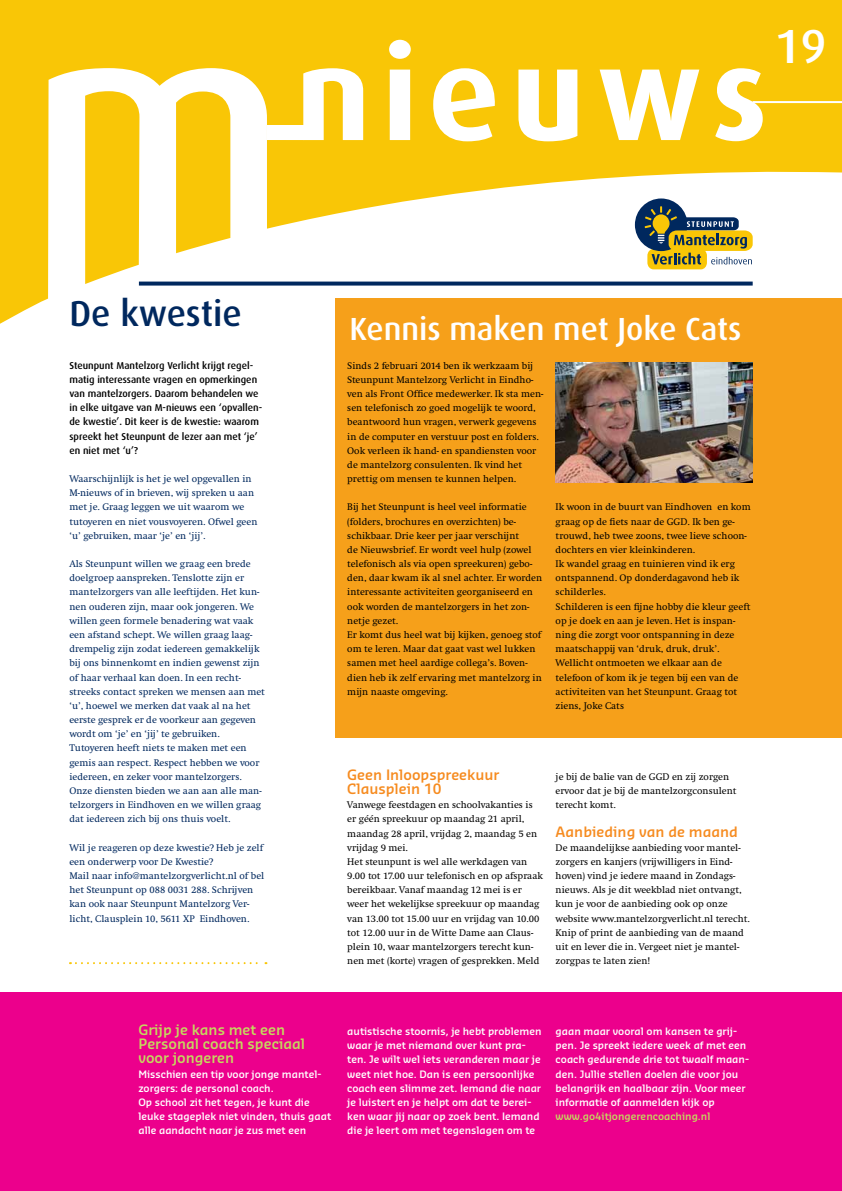
<style>
.page{position:relative;width:842px;height:1191px;background:#fff}
.page>*{position:absolute;margin:0;border:0;box-sizing:border-box;transform-origin:0 0}
.t1{font:500 48px "Dax";color:#fff}
.t2{font:500 36px "Dax";color:#00285e}
.t3{font:500 32px "Dax";color:#fff}
.t4{font:600 14px/14.2px "Sansa";color:#f68b1f}
.t5{font:600 14px/14.2px "Sansa";color:#c4da5e}
.t6{font:10px/14.2px "Swift";color:#000}
.t7{font:10px/14.2px "Swift";color:#00285e}
.t8{font:600 10px/14.2px "Sansa";color:#fff}
.t9{font:500 10px/14.2px "Dax";color:#000}
.t10{font:600 10px "Sansa";color:#c4da5e}
</style>
<div class="page">
<svg style="left:0;top:0;width:842px;height:333px;fill:#f9c606"></svg>
<svg style="left:176px;top:91px;width:54px;height:162px;background:#f9ca18"></svg>
<svg style="left:85px;top:91px;width:54px;height:193px;background:#f9ca17"></svg>
<div style="left:267px;top:125px;width:37px;height:15px;background:#fff"></div>
<svg style="left:303px;top:68px;width:60px;height:72px"></svg>
<svg style="left:389px;top:40px;width:22px;height:100px"></svg>
<svg style="left:433px;top:68px;width:63px;height:73px"></svg>
<svg style="left:518px;top:70px;width:59px;height:71px"></svg>
<svg style="left:600px;top:70px;width:99px;height:70px"></svg>
<svg style="left:715px;top:68px;width:48px;height:73px"></svg>
<hr style="left:753px;top:101px;width:89px;height:2px;background:#fff">
<svg style="left:139px;top:281px;width:614px;height:4px;background:#244674"></svg>
<div style="left:635px;top:198px;width:52px;height:53px;background:#00285e;border-radius:50%"></div>
<svg style="left:645px;top:206px;width:108px;height:63px"></svg>
<div style="left:336px;top:298px;width:506px;height:439px;background:#f6a01a"></div>
<div style="left:0;top:992px;width:842px;height:199px;background:#ec008c"></div>
<svg style="left:70px;top:962px;width:196px;height:2px"></svg>
<img style="left:556px;top:363px;width:197px;height:119px">
<h1 class="t1" style="left:774px;top:19px;width:54px">19</h1>
<h2 class="t2" style="left:69px;top:293px;width:174px">De kwestie</h2>
<p class="t9" style="left:69px;top:358px;width:194px">Steunpunt Mantelzorg Verlicht krijgt regel&shy;matig interessante vragen en opmerkingen van mantelzorgers. Daarom behandelen we in elke uitgave van M-nieuws een ‘opvallen&shy;de kwestie’. Dit keer is de kwestie: waarom spreekt het Steunpunt de lezer aan met ‘je’ en niet met ‘u’?</p>
<p class="t7" style="left:69px;top:472px;width:190px">Waarschijnlijk is het je wel opgevallen in M-nieuws of in brieven, wij spreken u aan met je. Graag leggen we uit waarom we tutoyeren en niet vousvoyeren. Ofwel geen ‘u’ gebruiken, maar ‘je’ en ‘jij’.</p>
<p class="t7" style="left:69px;top:557px;width:197px">Als Steunpunt willen we graag een brede doelgroep aanspreken. Tenslotte zijn er mantelzorgers van alle leeftijden. Het kun&shy;nen ouderen zijn, maar ook jongeren. We willen geen formele benadering wat vaak een afstand schept. We willen graag laag&shy;drempelig zijn zodat iedereen gemakkelijk bij ons binnenkomt en indien gewenst zijn of haar verhaal kan doen. In een recht&shy;streeks contact spreken we mensen aan met ‘u’, hoewel we merken dat vaak al na het eerste gesprek er de voorkeur aan gegeven wordt om ‘je’ en ‘jij’ te gebruiken.<br>Tutoyeren heeft niets te maken met een gemis aan respect. Respect hebben we voor iedereen, en zeker voor mantelzorgers.<br>Onze diensten bieden we aan aan alle man&shy;telzorgers in Eindhoven en we willen graag dat iedereen zich bij ons thuis voelt.</p>
<p class="t7" style="left:69px;top:840px;width:196px">Wil je reageren op deze kwestie? Heb je zelf een onderwerp voor De Kwestie?<br>Mail naar info@mantelzorgverlicht.nl of bel het Steunpunt op 088 0031 288. Schrijven kan ook naar Steunpunt Mantelzorg Ver&shy;licht, Clausplein 10, 5611 XP Eindhoven.</p>
<h3 class="t3" style="left:349px;top:311px;width:394px">Kennis maken met Joke Cats</h3>
<p class="t6" style="left:347px;top:358px;width:198px">Sinds 2 februari 2014 ben ik werkzaam bij Steunpunt Mantelzorg Verlicht in Eindho&shy;ven als Front Office medewerker. Ik sta men&shy;sen telefonisch zo goed mogelijk te woord, beantwoord hun vragen, verwerk gegevens in de computer en verstuur post en folders.<br>Ook verleen ik hand- en spandiensten voor de mantelzorg consulenten. Ik vind het prettig om mensen te kunnen helpen.</p>
<p class="t6" style="left:347px;top:500px;width:196px">Bij het Steunpunt is heel veel informatie (folders, brochures en overzichten) be&shy;schikbaar. Drie keer per jaar verschijnt<br>de Nieuwsbrief. Er wordt veel hulp (zowel telefonisch als via open spreekuren) gebo&shy;den, daar kwam ik al snel achter. Er worden interessante activiteiten georganiseerd en ook worden de mantelzorgers in het zon&shy;netje gezet.<br>Er komt dus heel wat bij kijken, genoeg stof om te leren. Maar dat gaat vast wel lukken samen met heel aardige collega’s. Boven&shy;dien heb ik zelf ervaring met mantelzorg in mijn naaste omgeving.</p>
<p class="t6" style="left:556px;top:500px;width:197px">Ik woon in de buurt van Eindhoven en kom graag op de fiets naar de GGD. Ik ben ge&shy;trouwd, heb twee zoons, twee lieve schoon&shy;dochters en vier kleinkinderen.<br>Ik wandel graag en tuinieren vind ik erg ontspannend. Op donderdagavond heb ik schilderles.<br>Schilderen is een fijne hobby die kleur geeft op je doek en aan je leven. Het is inspan&shy;ning die zorgt voor ontspanning in deze maatschappij van ‘druk, druk, druk’.<br>Wellicht ontmoeten we elkaar aan de telefoon of kom ik je tegen bij een van de activiteiten van het Steunpunt. Graag tot ziens, Joke Cats</p>
<h3 class="t4" style="left:347px;top:767px;width:154px">Geen Inloopspreekuur<br>Clausplein 10</h3>
<p class="t6" style="left:347px;top:798px;width:197px">Vanwege feestdagen en schoolvakanties is er géén spreekuur op maandag 21 april, maandag 28 april, vrijdag 2, maandag 5 en vrijdag 9 mei.<br>Het steunpunt is wel alle werkdagen van 9.00 tot 17.00 uur telefonisch en op afspraak bereikbaar. Vanaf maandag 12 mei is er weer het wekelijkse spreekuur op maandag van 13.00 tot 15.00 uur en vrijdag van 10.00 tot 12.00 uur in de Witte Dame aan Claus&shy;plein 10, waar mantelzorgers terecht kun&shy;nen met (korte) vragen of gesprekken. Meld</p>
<p class="t6" style="left:556px;top:769px;width:183px">je bij de balie van de GGD en zij zorgen ervoor dat je bij de mantelzorgconsulent terecht komt.</p>
<h3 class="t4" style="left:556px;top:823px;width:184px">Aanbieding van de maand</h3>
<p class="t6" style="left:556px;top:840px;width:196px">De maandelijkse aanbieding voor mantel&shy;zorgers en kanjers (vrijwilligers in Eind&shy;hoven) vind je iedere maand in Zondags&shy;nieuws. Als je dit weekblad niet ontvangt, kun je voor de aanbieding ook op onze website www.mantelzorgverlicht.nl terecht.<br>Knip of print de aanbieding van de maand uit en lever die in. Vergeet niet je mantel&shy;zorgpas te laten zien!</p>
<h3 class="t5" style="left:138px;top:1022px;width:168px">Grijp je kans met een<br>Personal coach speciaal voor jongeren</h3>
<p class="t8" style="left:138px;top:1066px;width:194px">Misschien een tip voor jonge mantel&shy;zorgers: de personal coach.<br>Op school zit het tegen, je kunt die leuke stageplek niet vinden, thuis gaat alle aandacht naar je zus met een</p>
<p class="t8" style="left:347px;top:1023px;width:196px">autistische stoornis, je hebt problemen waar je met niemand over kunt pra&shy;ten. Je wilt wel iets veranderen maar je weet niet hoe. Dan is een persoonlijke coach een slimme zet. Iemand die naar je luistert en je helpt om dat te berei&shy;ken waar jij naar op zoek bent. Iemand die je leert om met tegenslagen om te</p>
<p class="t8" style="left:556px;top:1023px;width:195px">gaan maar vooral om kansen te grij&shy;pen. Je spreekt iedere week af met een coach gedurende drie tot twaalf maan&shy;den. Jullie stellen doelen die voor jou belangrijk en haalbaar zijn. Voor meer informatie of aanmelden kijk op</p>
<p class="t10" style="left:556px;top:1109px;width:156px">www.go4itjongerencoaching.nl</p>
</div>
